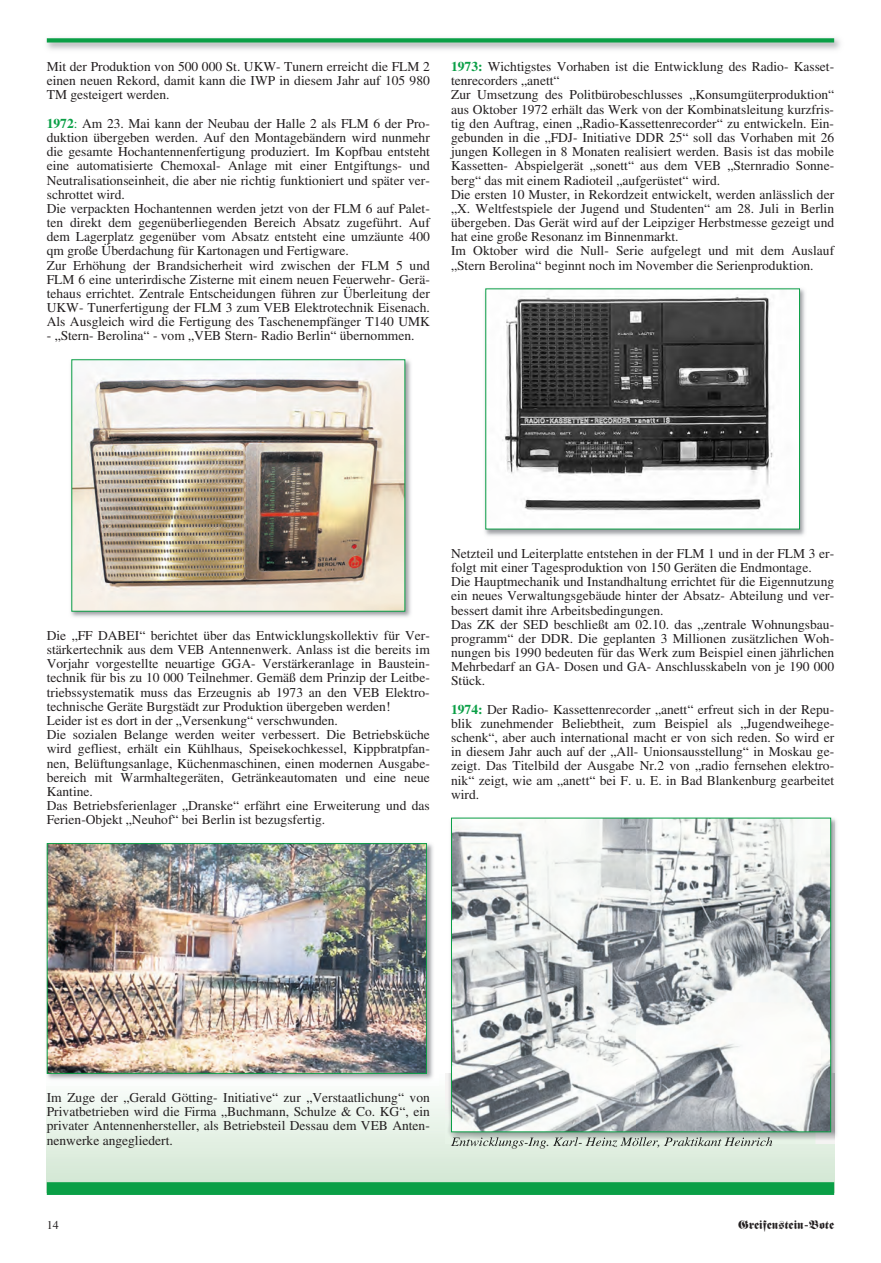
<style>
.page{position:relative;width:881px;height:1263px;background:#fff}
.page>*{position:absolute;margin:0;border:0;box-sizing:border-box;transform-origin:0 0}
.t1{font:13.5px/14.1px "Times LT";color:#231f20}
.t2{font:italic 13.5px "Times LT";color:#231f20}
.t3{font:12px "Fette Fraktur LT";color:#231f20}
.t4{font:12px "Times LT";color:#231f20}
.s1{font-weight:700;color:#0a9f46}
.s2{color:#0a9f46}
</style>
<div class="page">
<img style="left:46px;top:38px;width:794px;height:12px">
<div style="left:47px;top:38px;width:786px;height:5px;background:#0a9f46"></div>
<svg style="left:47px;top:1074px;width:786px;height:108px"></svg>
<div style="left:47px;top:1182px;width:786px;height:13px;background:#0a9f46"></div>
<img style="left:46px;top:843px;width:387px;height:231px">
<img style="left:47px;top:1074px;width:391px;height:11px">
<img style="left:49px;top:845px;width:375px;height:227px">
<div style="left:47px;top:843px;width:379px;height:231px;border:1px solid #0a9f46"></div>
<img style="left:70px;top:359px;width:341px;height:258px">
<img style="left:73px;top:361px;width:330px;height:249px">
<div style="left:71px;top:359px;width:334px;height:253px;border:1px solid #0a9f46"></div>
<img style="left:446px;top:817px;width:390px;height:327px">
<img style="left:451px;top:1137px;width:36px;height:7px">
<img style="left:453px;top:820px;width:375px;height:310px">
<div style="left:451px;top:818px;width:379px;height:314px;border:1px solid #0a9f46"></div>
<img style="left:484px;top:288px;width:321px;height:248px">
<img style="left:487px;top:290px;width:310px;height:237px">
<p class="t1" style="left:47px;top:59px;width:384px;text-align:justify">Mit der Produktion von 500 000 St. UKW- Tunern erreicht die FLM 2 einen neuen Rekord, damit kann die IWP in diesem Jahr auf 105 980<br>TM gesteigert werden.</p>
<p class="t1" style="left:47px;top:116px;width:384px"><span class="s1">1972</span><span class="s2">:</span> Am 23. Mai kann der Neubau der Halle 2 als FLM 6 der Pro&shy;duktion übergeben werden. Auf den Montagebändern wird nunmehr die gesamte Hochantennenfertigung produziert. Im Kopfbau entsteht eine automatisierte Chemoxal- Anlage mit einer Entgiftungs- und Neutralisationseinheit, die aber nie richtig funktioniert und später ver&shy;schrottet wird.<br>Die verpackten Hochantennen werden jetzt von der FLM 6 auf Palet&shy;ten direkt dem gegenüberliegenden Bereich Absatz zugeführt. Auf dem Lagerplatz gegenüber vom Absatz entsteht eine umzäunte 400 qm große Überdachung für Kartonagen und Fertigware.<br>Zur Erhöhung der Brandsicherheit wird zwischen der FLM 5 und FLM 6 eine unterirdische Zisterne mit einem neuen Feuerwehr- Gerä&shy;tehaus errichtet. Zentrale Entscheidungen führen zur Überleitung der UKW- Tunerfertigung der FLM 3 zum VEB Elektrotechnik Eisenach.<br>Als Ausgleich wird die Fertigung des Taschenempfänger T140 UMK</p>
<p class="t1" style="left:47px;top:329px;width:369px">- „Stern- Berolina“ - vom „VEB Stern- Radio Berlin“ übernommen.</p>
<p class="t1" style="left:451px;top:59px;width:384px"><span class="s1">1973:</span> Wichtigstes Vorhaben ist die Entwicklung des Radio- Kasset&shy;tenrecorders „anett“<br>Zur Umsetzung des Politbürobeschlusses „Konsumgüterproduktion“ aus Oktober 1972 erhält das Werk von der Kombinatsleitung kurzfris&shy;tig den Auftrag, einen „Radio-Kassettenrecorder“ zu entwickeln. Ein&shy;gebunden in die „FDJ- Initiative DDR 25“ soll das Vorhaben mit 26 jungen Kollegen in 8 Monaten realisiert werden. Basis ist das mobile Kassetten- Abspielgerät „sonett“ aus dem VEB „Sternradio Sonne&shy;berg“ das mit einem Radioteil „aufgerüstet“ wird.<br>Die ersten 10 Muster, in Rekordzeit entwickelt, werden anlässlich der „X. Weltfestspiele der Jugend und Studenten“ am 28. Juli in Berlin übergeben. Das Gerät wird auf der Leipziger Herbstmesse gezeigt und hat eine große Resonanz im Binnenmarkt.<br>Im Oktober wird die Null- Serie aufgelegt und mit dem Auslauf „Stern Berolina“ beginnt noch im November die Serienproduktion.</p>
<p class="t1" style="left:47px;top:628px;width:384px">Die „FF DABEI“ berichtet über das Entwicklungskollektiv für Ver&shy;stärkertechnik aus dem VEB Antennenwerk. Anlass ist die bereits im Vorjahr vorgestellte neuartige GGA- Verstärkeranlage in Baustein&shy;technik für bis zu 10 000 Teilnehmer. Gemäß dem Prinzip der Leitbe&shy;triebssystematik muss das Erzeugnis ab 1973 an den VEB Elektro&shy;technische Geräte Burgstädt zur Produktion übergeben werden!<br>Leider ist es dort in der „Versenkung“ verschwunden.<br>Die sozialen Belange werden weiter verbessert. Die Betriebsküche wird gefliest, erhält ein Kühlhaus, Speisekochkessel, Kippbratpfan&shy;nen, Belüftungsanlage, Küchenmaschinen, einen modernen Ausgabe&shy;bereich mit Warmhaltegeräten, Getränkeautomaten und eine neue Kantine.<br>Das Betriebsferienlager „Dranske“ erfährt eine Erweiterung und das Ferien-Objekt „Neuhof“ bei Berlin ist bezugsfertig.</p>
<p class="t1" style="left:451px;top:546px;width:384px">Netzteil und Leiterplatte entstehen in der FLM 1 und in der FLM 3 er&shy;folgt mit einer Tagesproduktion von 150 Geräten die Endmontage.<br>Die Hauptmechanik und Instandhaltung errichtet für die Eigennutzung ein neues Verwaltungsgebäude hinter der Absatz- Abteilung und ver&shy;bessert damit ihre Arbeitsbedingungen.<br>Das ZK der SED beschließt am 02.10. das „zentrale Wohnungsbau&shy;programm“ der DDR. Die geplanten 3 Millionen zusätzlichen Woh&shy;nungen bis 1990 bedeuten für das Werk zum Beispiel einen jährlichen Mehrbedarf an GA- Dosen und GA- Anschlusskabeln von je 190 000<br>Stück.</p>
<p class="t1" style="left:451px;top:702px;width:384px;text-align:justify"><span class="s1">1974:</span> Der Radio- Kassettenrecorder „anett“ erfreut sich in der Repu&shy;blik zunehmender Beliebtheit, zum Beispiel als „Jugendweihege&shy;schenk“, aber auch international macht er von sich reden. So wird er in diesem Jahr auch auf der „All- Unionsausstellung“ in Moskau ge&shy;zeigt. Das Titelbild der Ausgabe Nr.2 von „radio fernsehen elektro&shy;nik“ zeigt, wie am „anett“ bei F. u. E. in Bad Blankenburg gearbeitet wird.</p>
<p class="t1" style="left:47px;top:1090px;width:384px;text-align:justify">Im Zuge der „Gerald Götting- Initiative“ zur „Verstaatlichung“ von Privatbetrieben wird die Firma „Buchmann, Schulze &amp; Co. KG“, ein privater Antennenhersteller, als Betriebsteil Dessau dem VEB Anten&shy;nenwerke angegliedert.</p>
<p class="t2" style="left:451px;top:1134px;width:323px">Entwicklungs-Ing. Karl- Heinz Möller, Praktikant Heinrich</p>
<p class="t4" style="left:47px;top:1218px;width:13px">14</p>
<p class="t3" style="left:737px;top:1220px;width:97px">Greifenstein-Bote</p>
</div>
